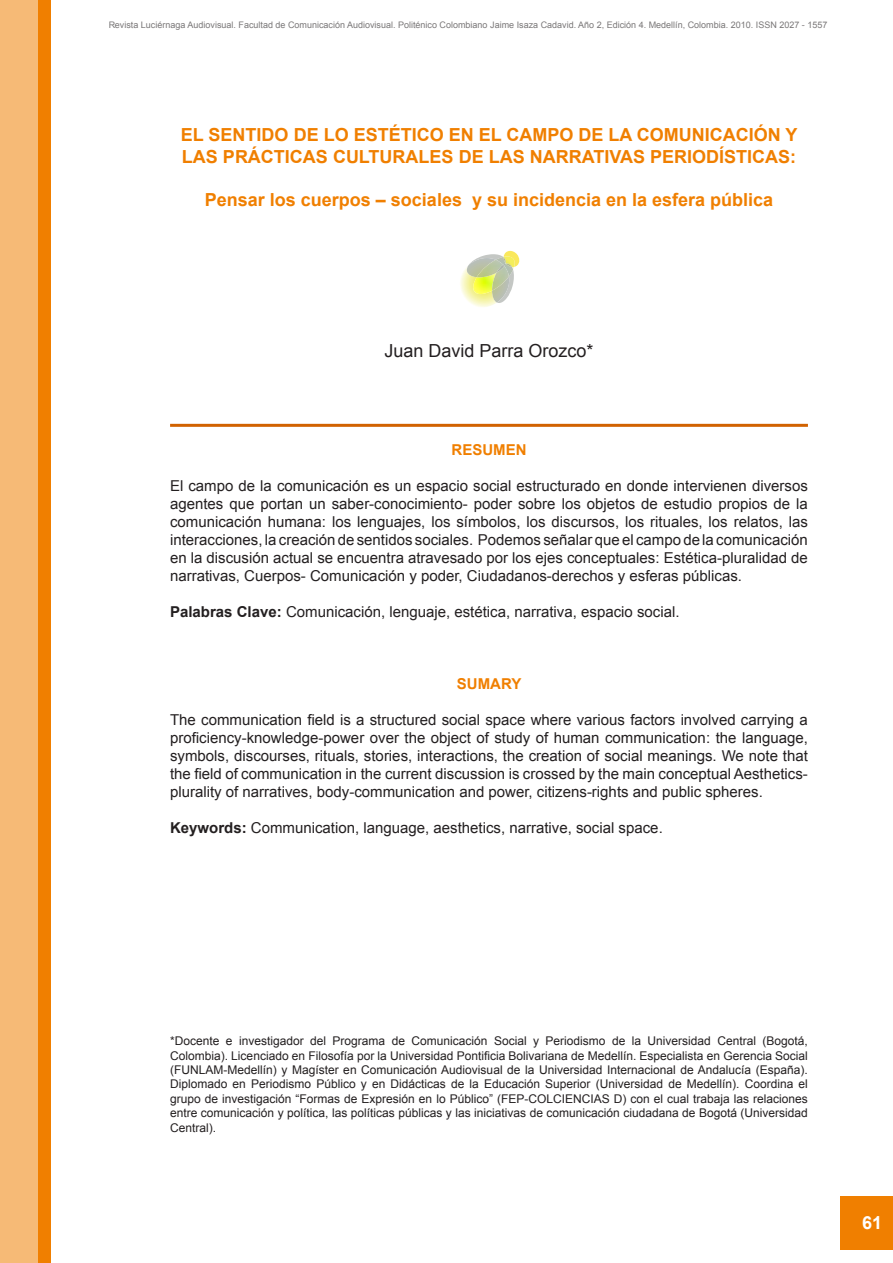
<style>
.page{position:relative;width:893px;height:1263px;background:#fff}
.page>*{position:absolute;margin:0;border:0;box-sizing:border-box;transform-origin:0 0}
.t1{font:700 18px/21.6px "Arial";color:#f07f00}
.t2{font:18px "Arial";color:#231f20}
.t3{font:700 18px "Arial";color:#fff}
.t4{font:15px/18px "Arial";color:#231f20;text-align:justify}
.t5{font:700 15px "Arial";color:#f07f00}
.t6{font:12px/14.4px "Arial";color:#231f20;text-align:justify}
.t7{font:9px "Arial";color:#231f20}
.s1{font-weight:700}
</style>
<div class="page">
<div style="left:841px;top:1196px;width:52px;height:53px;background:#f07f00"></div>
<div style="left:0;top:0;width:43px;height:1263px;background:#f6ba76"></div>
<div style="left:38px;top:0;width:13px;height:1263px;background:#f07f00"></div>
<hr style="left:170px;top:424px;width:638px;height:3px;background:#d16200">
<svg style="left:460px;top:251px;width:60px;height:56px"></svg>
<p class="t7" style="left:108px;top:19px;width:720px">Revista Luciérnaga Audiovisual. Facultad de Comunicación Audiovisual. Politénico Colombiano Jaime Isaza Cadavid. Año 2, Edición 4. Medellín, Colombia. 2010. ISSN 2027 - 1557</p>
<p class="t1" style="left:181px;top:125px;width:618px">EL SENTIDO DE LO ESTÉTICO EN EL CAMPO DE LA COMUNICACIÓN Y<br>LAS PRÁCTICAS CULTURALES DE LAS NARRATIVAS PERIODÍSTICAS:</p>
<p class="t1" style="left:205px;top:190px;width:570px">Pensar los cuerpos – sociales y su incidencia en la esfera pública</p>
<p class="t2" style="left:384px;top:339px;width:211px">Juan David Parra Orozco*</p>
<p class="t5" style="left:451px;top:439px;width:76px">RESUMEN</p>
<p class="t4" style="left:170px;top:476px;width:639px">El campo de la comunicación es un espacio social estructurado en donde intervienen diversos agentes que portan un saber-conocimiento- poder sobre los objetos de estudio propios de la comunicación humana: los lenguajes, los símbolos, los discursos, los rituales, los relatos, las interacciones, la creación de sentidos sociales. Podemos señalar que el campo de la comunicación en la discusión actual se encuentra atravesado por los ejes conceptuales: Estética-pluralidad de narrativas, Cuerpos- Comunicación y poder, Ciudadanos-derechos y esferas públicas.</p>
<p class="t4" style="left:170px;top:602px;width:511px"><span class="s1">Palabras Clave:</span> Comunicación, lenguaje, estética, narrativa, espacio social.</p>
<p class="t5" style="left:457px;top:673px;width:66px">SUMARY</p>
<p class="t4" style="left:170px;top:710px;width:639px">The communication field is a structured social space where various factors involved carrying a proficiency-knowledge-power over the object of study of human communication: the language, symbols, discourses, rituals, stories, interactions, the creation of social meanings. We note that the field of communication in the current discussion is crossed by the main conceptual Aesthetics&shy;plurality of narratives, body-communication and power, citizens-rights and public spheres.</p>
<p class="t4" style="left:170px;top:818px;width:494px"><span class="s1">Keywords:</span> Communication, language, aesthetics, narrative, social space.</p>
<p class="t6" style="left:170px;top:1034px;width:639px">*Docente e investigador del Programa de Comunicación Social y Periodismo de la Universidad Central (Bogotá, Colombia). Licenciado en Filosofía por la Universidad Pontificia Bolivariana de Medellín. Especialista en Gerencia Social (FUNLAM-Medellín) y Magíster en Comunicación Audiovisual de la Universidad Internacional de Andalucía (España).<br>Diplomado en Periodismo Público y en Didácticas de la Educación Superior (Universidad de Medellín). Coordina el grupo de investigación “Formas de Expresión en lo Público” (FEP-COLCIENCIAS D) con el cual trabaja las relaciones entre comunicación y política, las políticas públicas y las iniciativas de comunicación ciudadana de Bogotá (Universidad Central).</p>
<p class="t3" style="left:862px;top:1211px;width:22px">61</p>
</div>
